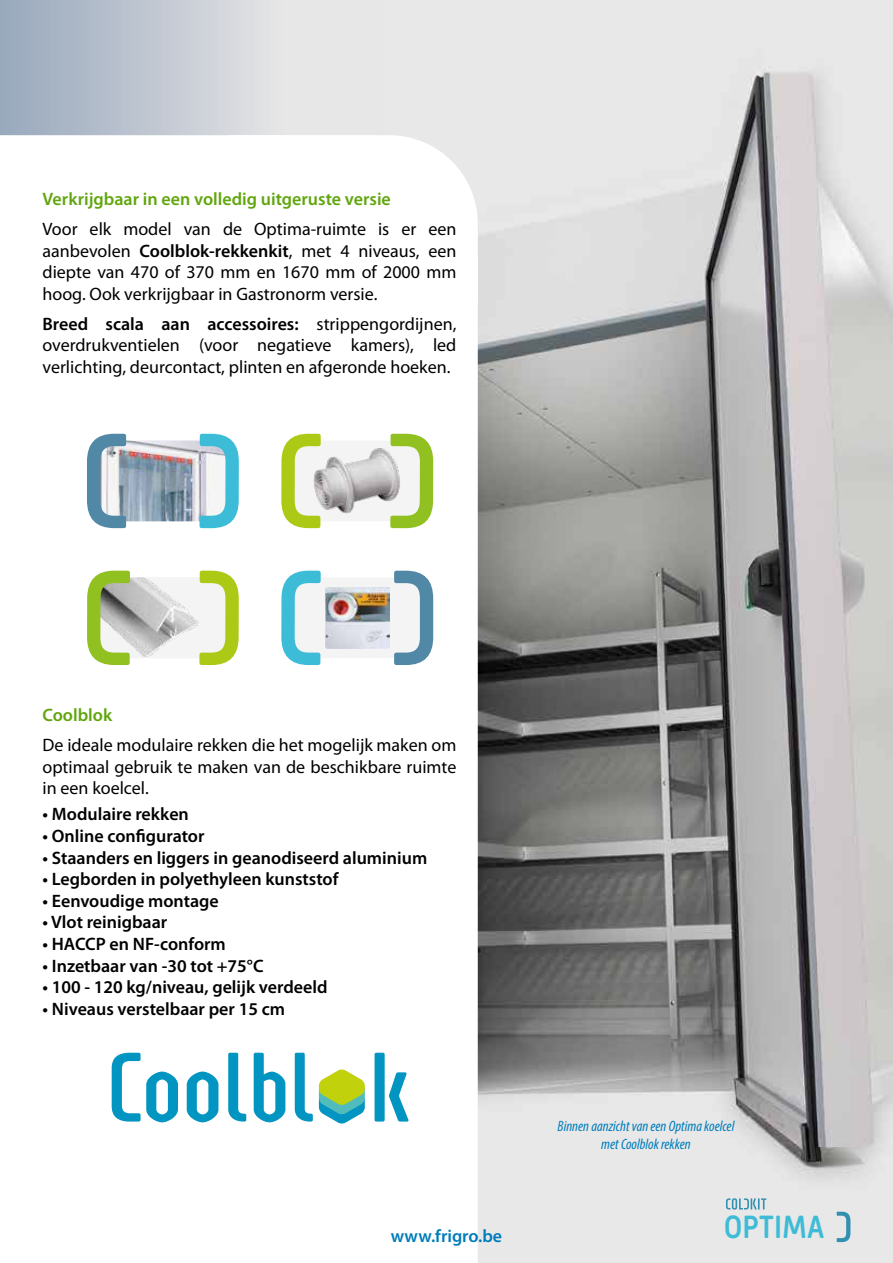
<style>
.page{position:relative;width:893px;height:1263px;background:#fff}
.page>*{position:absolute;margin:0;border:0;box-sizing:border-box;transform-origin:0 0}
.t1{font:500 33px "Mic 32 New Rounded";color:#3ebcd7;scale:.89 1}
.t2{font:18px/21.6px "Myriad Pro";color:#000;text-align:justify}
.t3{font:600 18px "Myriad Pro";color:#000}
.t4{font:600 18px "Myriad Pro";color:#61a60e}
.t5{font:600 18px "Myriad Pro";color:#007cba}
.t6{font:italic condensed 15px/18px "Myriad Pro";color:#007cba;text-align:center}
.s1{font-weight:600}
</style>
<div class="page">
<img style="left:385px;top:0;width:508px;height:1263px">
<svg style="left:0;top:135px;width:478px;height:1128px"></svg>
<div style="left:0;top:0;width:385px;height:135px;background:linear-gradient(to right,#9cabbe,#f7f3ef)"></div>
<svg style="left:229px;top:135px;width:249px;height:168px"></svg>
<svg style="left:726px;top:1198px;width:40px;height:11px"></svg>
<svg style="left:837px;top:1212px;width:13px;height:30px"></svg>
<svg style="left:87px;top:434px;width:152px;height:94px"></svg>
<svg style="left:281px;top:434px;width:152px;height:94px"></svg>
<svg style="left:87px;top:571px;width:152px;height:94px"></svg>
<img style="left:281px;top:571px;width:152px;height:94px">
<svg style="left:112px;top:1053px;width:296px;height:70px"></svg>
<p class="t4" style="left:43px;top:187px;width:350px">Verkrijgbaar in een volledig uitgeruste versie</p>
<p class="t2" style="left:43px;top:218px;width:415px">Voor elk model van de Optima-ruimte is er een aanbevolen <span class="s1">Coolblok-rekkenkit</span>, met 4 niveaus, een diepte van 470 of 370 mm en 1670 mm of 2000 mm hoog. Ook verkrijgbaar in Gastronorm versie.</p>
<p class="t2" style="left:43px;top:313px;width:415px"><span class="s1">Breed scala aan accessoires:</span> strippengordijnen, overdrukventielen (voor negatieve kamers), led verlichting, deurcontact, plinten en afgeronde hoeken.</p>
<p class="t4" style="left:43px;top:704px;width:71px">Coolblok</p>
<p class="t2" style="left:43px;top:734px;width:415px">De ideale modulaire rekken die het mogelijk maken om optimaal gebruik te maken van de beschikbare ruimte in een koelcel.</p>
<p class="t3" style="left:43px;top:803px;width:148px">• Modulaire rekken</p>
<p class="t3" style="left:43px;top:824px;width:163px">• Online configurator</p>
<p class="t3" style="left:43px;top:846px;width:386px">• Staanders en liggers in geanodiseerd aluminium</p>
<p class="t3" style="left:43px;top:868px;width:298px">• Legborden in polyethyleen kunststof</p>
<p class="t3" style="left:43px;top:889px;width:178px">• Eenvoudige montage</p>
<p class="t3" style="left:43px;top:911px;width:126px">• Vlot reinigbaar</p>
<p class="t3" style="left:43px;top:932px;width:185px">• HACCP en NF-conform</p>
<p class="t3" style="left:43px;top:954px;width:223px">• Inzetbaar van -30 tot +75°C</p>
<p class="t3" style="left:43px;top:976px;width:286px">• 100 - 120 kg/niveau, gelijk verdeeld</p>
<p class="t3" style="left:43px;top:997px;width:244px">• Niveaus verstelbaar per 15 cm</p>
<p class="t5" style="left:391px;top:1224px;width:113px">www.frigro.be</p>
<p class="t6" style="left:558px;top:1117px;width:178px">Binnen aanzicht van een Optima koelcel met Coolblok rekken</p>
<h1 class="t1" style="left:724px;top:1208px;width:115px">OPTIMA</h1>
</div>
